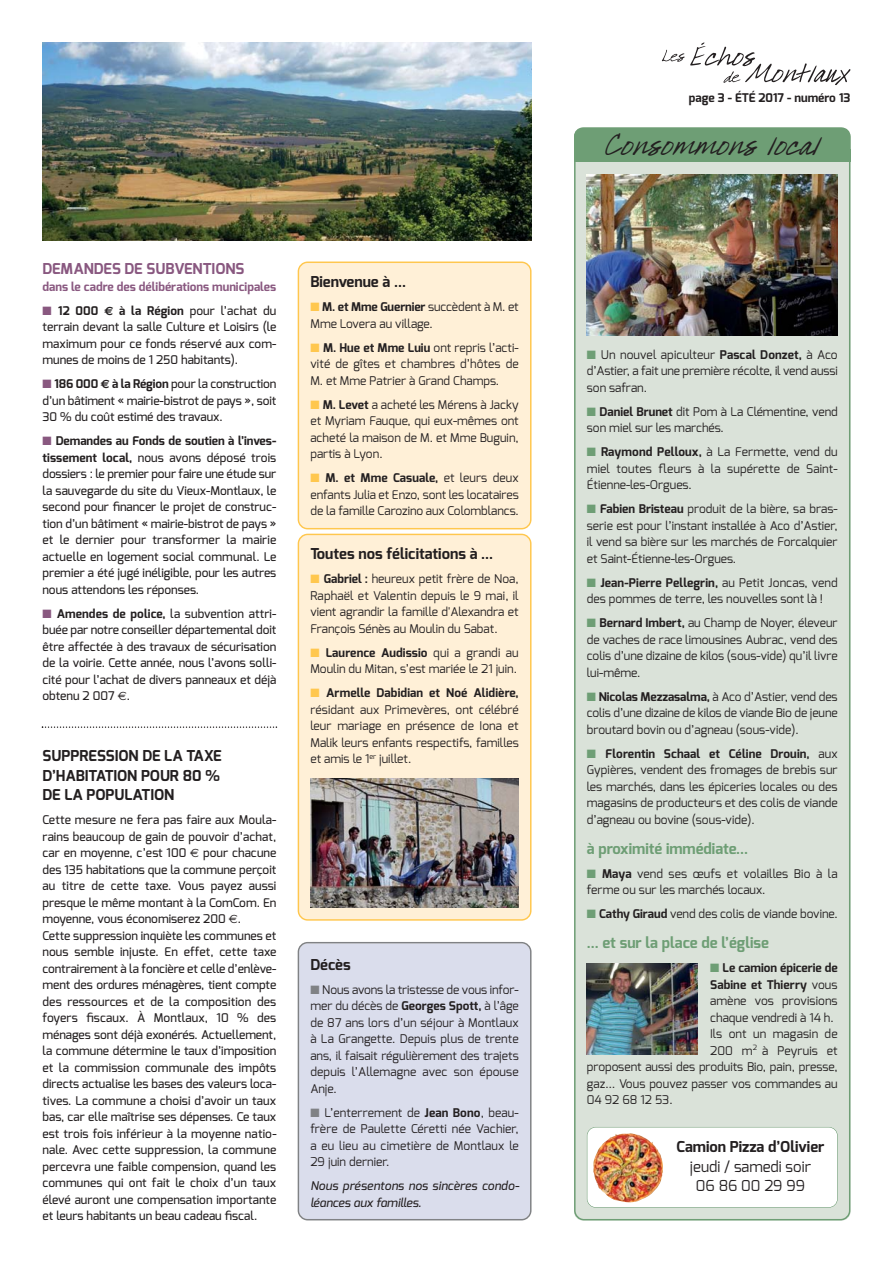
<style>
.page{position:relative;width:893px;height:1263px;background:#fff}
.page>*{position:absolute;margin:0;border:0;box-sizing:border-box;transform-origin:0 0}
.t1{font:22.5px "DJB Whata Babe";color:#231f20}
.t2{font:700 15px/19.5px "Exo";color:#231f20}
.t3{font:700 15px "Exo";color:#6e9e75}
.t4{font:15px/19.5px "Exo";color:#231f20;text-align:center}
.t5{font:700 15px "Exo";color:#895880}
.t6{font:12px/16.5px "Exo";color:#231f20;text-align:justify}
.t7{font:500 12px/16.5px "Exo";color:#231f20;text-align:justify}
.t8{font:700 12px "Exo";color:#231f20}
.t9{font:italic 500 12px/16.5px "Exo";color:#231f20}
.t10{font:700 12px "Exo";color:#895880}
.s1{color:#895880}
.s2{font-weight:700}
.s3{font-family:"Euro Sans";font-weight:700}
.s4{font-family:"Euro Sans";font-weight:400}
.s5{color:#ffc74e}
.s6{color:#808285}
.s7{color:#6e9e75}
.s8{font-weight:400}
</style>
<div class="page">
<svg style="left:662px;top:42px;width:188px;height:43px"></svg>
<div style="left:574px;top:128px;width:276px;height:1092px;background:#dae2d9"></div>
<svg style="left:42px;top:726px;width:235px;height:2px"></svg>
<div style="left:298px;top:534px;width:233px;height:387px;background:#fff0d7"></div>
<img style="left:310px;top:778px;width:209px;height:130px">
<img style="left:43px;top:43px;width:488px;height:197px">
<div style="left:298px;top:261px;width:233px;height:268px;background:#fff0d7"></div>
<div style="left:587px;top:1127px;width:250px;height:80px;background:#fff;border-radius:9px"></div>
<img style="left:593px;top:1133px;width:70px;height:69px">
<div style="left:587px;top:1127px;width:251px;height:81px;border:1px solid #6e9e75;border-radius:9px"></div>
<div style="left:298px;top:942px;width:233px;height:278px;background:#daddec"></div>
<img style="left:587px;top:174px;width:251px;height:162px">
<img style="left:587px;top:963px;width:110px;height:91px">
<p class="t5" style="left:43px;top:263px;width:203px">DEMANDES DE SUBVENTIONS</p>
<p class="t10" style="left:43px;top:281px;width:235px">dans le cadre des délibérations municipales</p>
<p class="t7" style="left:43px;top:304px;width:235px"><span class="s1">■</span> <span class="s2">12 000</span> <span class="s3">€</span> <span class="s2">à la Région</span> pour l’achat du terrain devant la salle Culture et Loisirs (le maximum pour ce fonds réservé aux com&shy;munes de moins de 1 250 habitants).</p>
<p class="t7" style="left:43px;top:377px;width:235px"><span class="s1">■</span> <span class="s2">186 000</span> <span class="s3">€</span> <span class="s2">à la Région</span> pour la construction d’un bâtiment « mairie-bistrot de pays », soit 30 % du coût estimé des travaux.</p>
<p class="t7" style="left:43px;top:434px;width:235px"><span class="s1">■</span> <span class="s2">Demandes au Fonds de soutien à l’inves&shy;tissement local,</span> nous avons déposé trois dossiers : le premier pour faire une étude sur la sauvegarde du site du Vieux-Montlaux, le second pour financer le projet de construc&shy;tion d’un bâtiment « mairie-bistrot de pays » et le dernier pour transformer la mairie actuelle en logement social communal. Le premier a été jugé inéligible, pour les autres nous attendons les réponses.</p>
<p class="t7" style="left:43px;top:607px;width:235px"><span class="s1">■</span> <span class="s2">Amendes de police,</span> la subvention attri&shy;buée par notre conseiller départemental doit être affectée à des travaux de sécurisation de la voirie. Cette année, nous l’avons solli&shy;cité pour l’achat de divers panneaux et déjà obtenu 2 007 <span class="s4">€</span>.</p>
<p class="t2" style="left:43px;top:748px;width:181px">SUPPRESSION DE LA TAXE<br>D’HABITATION POUR 80 %<br>DE LA POPULATION</p>
<p class="t7" style="left:43px;top:813px;width:236px;text-align:left">Cette mesure ne fera pas faire aux Moula&shy;rains beaucoup de gain de pouvoir d’achat, car en moyenne, c’est 100 <span class="s4">€</span> pour chacune des 135 habitations que la commune perçoit au titre de cette taxe. Vous payez aussi presque le même montant à la ComCom. En moyenne, vous économiserez 200 <span class="s4">€</span>.<br>Cette suppression inquiète les communes et nous semble injuste. En effet, cette taxe contrairement à la foncière et celle d’enlève&shy;ment des ordures ménagères, tient compte des ressources et de la composition des foyers fiscaux. À Montlaux, 10 % des ménages sont déjà exonérés. Actuellement, la commune détermine le taux d’imposition et la commission communale des impôts directs actualise les bases des valeurs loca&shy;tives. La commune a choisi d’avoir un taux bas, car elle maîtrise ses dépenses. Ce taux est trois fois inférieur à la moyenne natio&shy;nale. Avec cette suppression, la commune percevra une faible compension, quand les communes qui ont fait le choix d’un taux élevé auront une compensation importante et leurs habitants un beau cadeau fiscal.</p>
<p class="t2" style="left:310px;top:274px;width:97px">Bienvenue à ...</p>
<p class="t6" style="left:310px;top:300px;width:210px"><span class="s5">■</span> <span class="s2">M. et Mme Guernier</span> succèdent à M. et<br>Mme Lovera au village.</p>
<p class="t6" style="left:310px;top:340px;width:210px"><span class="s5">■</span> <span class="s2">M. Hue et Mme Luiu</span> ont repris l’acti&shy;vité de gîtes et chambres d’hôtes de M. et Mme Patrier à Grand Champs.</p>
<p class="t6" style="left:310px;top:397px;width:210px"><span class="s5">■</span> <span class="s2">M. Levet</span> a acheté les Mérens à Jacky et Myriam Fauque, qui eux-mêmes ont acheté la maison de M. et Mme Buguin, partis à Lyon.</p>
<p class="t6" style="left:310px;top:471px;width:210px"><span class="s5">■</span> <span class="s2">M. et Mme Casuale,</span> et leurs deux enfants Julia et Enzo, sont les locataires de la famille Carozino aux Colomblancs.</p>
<p class="t2" style="left:310px;top:546px;width:184px">Toutes nos félicitations à ...</p>
<p class="t6" style="left:310px;top:572px;width:210px"><span class="s5">■</span> <span class="s2">Gabriel :</span> heureux petit frère de Noa, Raphaël et Valentin depuis le 9 mai, il vient agrandir la famille d'Alexandra et François Sénès au Moulin du Sabat.</p>
<p class="t6" style="left:310px;top:645px;width:210px"><span class="s5">■</span> <span class="s2">Laurence Audissio</span> qui a grandi au<br>Moulin du Mitan, s’est mariée le 21 juin.</p>
<p class="t6" style="left:310px;top:686px;width:210px"><span class="s5">■</span> <span class="s2">Armelle Dabidian et Noé Alidière, </span>résidant aux Primevères, ont célébré leur mariage en présence de Iona et Malik leurs enfants respectifs, familles et amis le 1<sup>er</sup> juillet.</p>
<p class="t2" style="left:310px;top:956px;width:42px">Décès</p>
<p class="t6" style="left:310px;top:982px;width:210px"><span class="s6">■</span> Nous avons la tristesse de vous infor&shy;mer du décès de <span class="s2">Georges Spott,</span> à l’âge de 87 ans lors d’un séjour à Montlaux à La Grangette. Depuis plus de trente ans, il faisait régulièrement des trajets depuis l’Allemagne avec son épouse Anje.</p>
<p class="t6" style="left:310px;top:1105px;width:210px"><span class="s6">■</span> L’enterrement de <span class="s2">Jean Bono</span>, beau&shy;frère de Paulette Céretti née Vachier, a eu lieu au cimetière de Montlaux le 29 juin dernier.</p>
<p class="t9" style="left:310px;top:1179px;width:210px">Nous présentons nos sincères condo&shy;léances aux familles.</p>
<p class="t8" style="left:689px;top:93px;width:163px">page 3 - ÉTÉ 2017 - numéro 13</p>
<h1 class="t1" style="left:605px;top:134px;width:215px">Consommons local</h1>
<p class="t6" style="left:587px;top:347px;width:252px"><span class="s7">■</span> Un nouvel apiculteur <span class="s2">Pascal Donzet,</span> à Aco d’Astier, a fait une première récolte, il vend aussi son safran.</p>
<p class="t6" style="left:587px;top:404px;width:252px"><span class="s7">■</span> <span class="s2">Daniel Brunet</span> dit Pom à La Clémentine, vend son miel sur les marchés.</p>
<p class="t6" style="left:587px;top:445px;width:252px"><span class="s7">■</span> <span class="s2">Raymond Pelloux,</span> à La Fermette, vend du miel toutes fleurs à la supérette de Saint-Étienne-les-Orgues.</p>
<p class="t6" style="left:587px;top:502px;width:252px"><span class="s7">■</span> <span class="s2">Fabien Bristeau</span> produit de la bière, sa bras&shy;serie est pour l’instant installée à Aco d’Astier, il vend sa bière sur les marchés de Forcalquier et Saint-Étienne-les-Orgues.</p>
<p class="t6" style="left:587px;top:575px;width:252px"><span class="s7">■</span> <span class="s2">Jean-Pierre Pellegrin,</span> au Petit Joncas, vend des pommes de terre, les nouvelles sont là !</p>
<p class="t6" style="left:587px;top:616px;width:252px"><span class="s7">■</span> <span class="s2">Bernard Imbert,</span> au Champ de Noyer, éleveur de vaches de race limousines Aubrac, vend des colis d’une dizaine de kilos (sous-vide) qu’il livre lui-même.</p>
<p class="t6" style="left:587px;top:689px;width:252px"><span class="s7">■</span> <span class="s2">Nicolas Mezzasalma,</span> à Aco d’Astier, vend des colis d’une dizaine de kilos de viande Bio de jeune broutard bovin ou d’agneau (sous-vide).</p>
<p class="t6" style="left:587px;top:746px;width:252px"><span class="s7">■</span> <span class="s2">Florentin Schaal et Céline Drouin,</span> aux Gypières, vendent des fromages de brebis sur les marchés, dans les épiceries locales ou des magasins de producteurs et des colis de viande d’agneau ou bovine (sous-vide).</p>
<p class="t3" style="left:587px;top:842px;width:163px">à proximité immédiate...</p>
<p class="t6" style="left:587px;top:866px;width:252px"><span class="s7">■</span> <span class="s2">Maya</span> vend ses œufs et volailles Bio à la ferme ou sur les marchés locaux.</p>
<p class="t6" style="left:587px;top:907px;width:252px"><span class="s7">■</span> <span class="s2">Cathy Giraud</span> vend des colis de viande bovine.</p>
<p class="t3" style="left:587px;top:936px;width:184px">... et sur la place de l’église</p>
<p class="t8" style="left:710px;top:963px;width:129px"><span class="s7">■</span> Le camion épicerie de</p>
<p class="t8" style="left:710px;top:979px;width:129px">Sabine et Thierry <span class="s8">vous</span></p>
<p class="t6" style="left:710px;top:994px;width:129px">amène vos provisions</p>
<p class="t6" style="left:710px;top:1010px;width:125px">chaque vendredi à 14 h.</p>
<p class="t6" style="left:710px;top:1027px;width:129px">Ils ont un magasin de</p>
<p class="t6" style="left:710px;top:1043px;width:129px">200 m<sup>2</sup> à Peyruis et</p>
<p class="t6" style="left:587px;top:1060px;width:252px">proposent aussi des produits Bio, pain, presse,</p>
<p class="t6" style="left:587px;top:1076px;width:252px">gaz… Vous pouvez passer vos commandes au</p>
<p class="t6" style="left:587px;top:1093px;width:87px">04 92 68 12 53.</p>
<p class="t2" style="left:677px;top:1138px;width:149px">Camion Pizza d’Olivier</p>
<p class="t4" style="left:690px;top:1158px;width:123px">jeudi / samedi soir<br>06 86 00 29 99</p>
</div>
